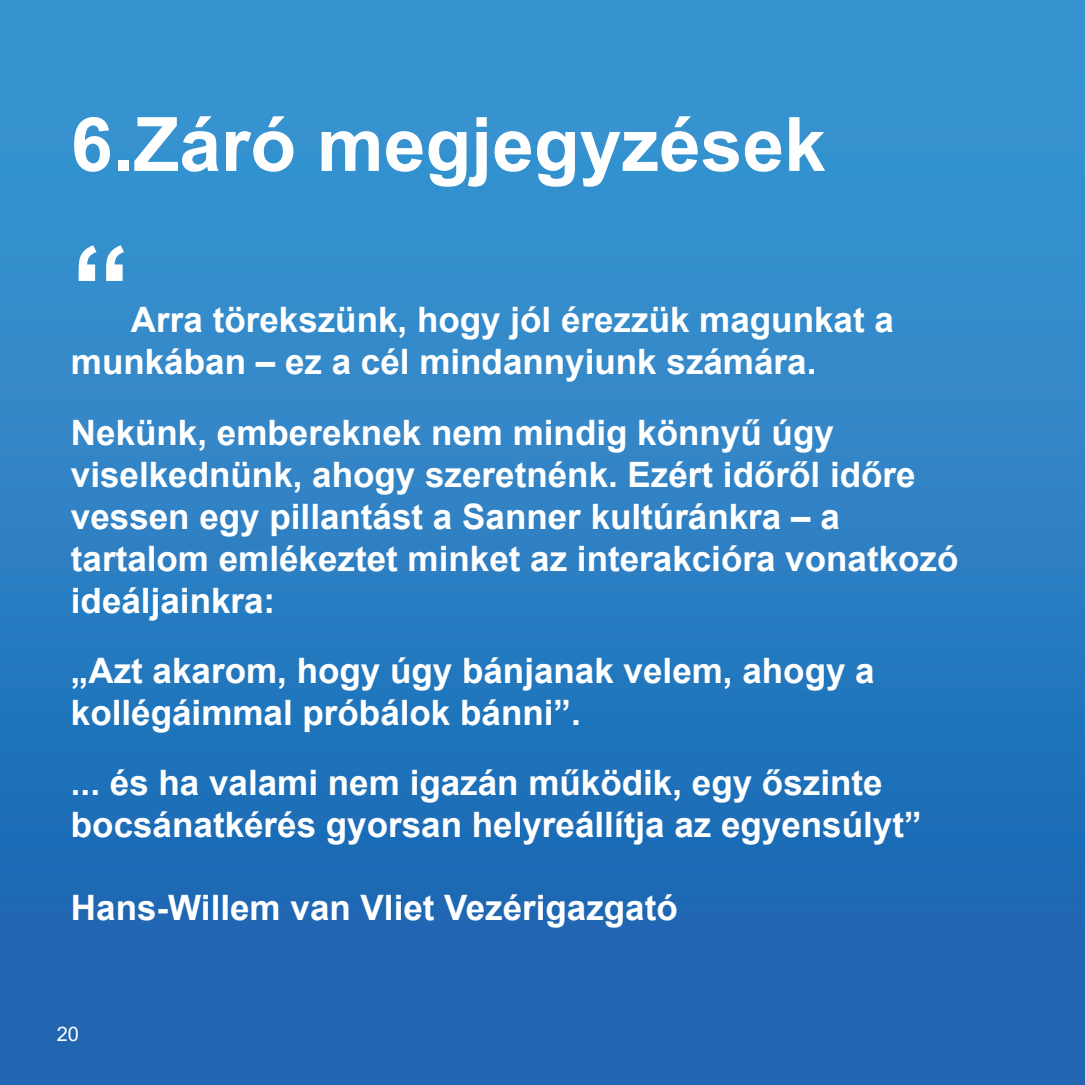
<style>
.page{position:relative;width:1085px;height:1085px;background:#fff}
.page>*{position:absolute;margin:0;border:0;box-sizing:border-box;transform-origin:0 0}
.cLOSE{font:700 120px "Arial";color:#fff}
.t1{font:700 75px "Arial";color:#fff}
.cLOSE-2{font:700 35px/42px "Arial";color:#fff}
.t2{font:20px "Arial";color:#fff}
</style>
<div class="page">
<div style="left:0;top:0;width:1084px;height:1084px;background:linear-gradient(to bottom,#3a9ad4,#1b62af)"></div>
<p class="t1" style="left:71px;top:92px;width:756px">6.Záró megjegyzések</p>
<p class="cLOSE" style="left:71px;top:205px;width:61px">“</p>
<p class="cLOSE-2" style="left:71px;top:299px;width:824px;text-indent:60px">Arra törekszünk, hogy jól érezzük magunkat a munkában – ez a cél mindannyiunk számára.</p>
<p class="cLOSE-2" style="left:71px;top:411px;width:888px">Nekünk, embereknek nem mindig könnyű úgy viselkednünk, ahogy szeretnénk. Ezért időről időre vessen egy pillantást a Sanner kultúránkra – a tartalom emlékeztet minket az interakcióra vonatkozó ideáljainkra:</p>
<p class="cLOSE-2" style="left:71px;top:650px;width:805px">„Azt akarom, hogy úgy bánjanak velem, ahogy a kollégáimmal próbálok bánni”.</p>
<p class="cLOSE-2" style="left:71px;top:762px;width:852px">... és ha valami nem igazán működik, egy őszinte bocsánatkérés gyorsan helyreállítja az egyensúlyt”</p>
<p class="cLOSE-2" style="left:71px;top:886px;width:608px">Hans-Willem van Vliet Vezérigazgató</p>
<p class="t2" style="left:57px;top:1019px;width:24px">20</p>
</div>
